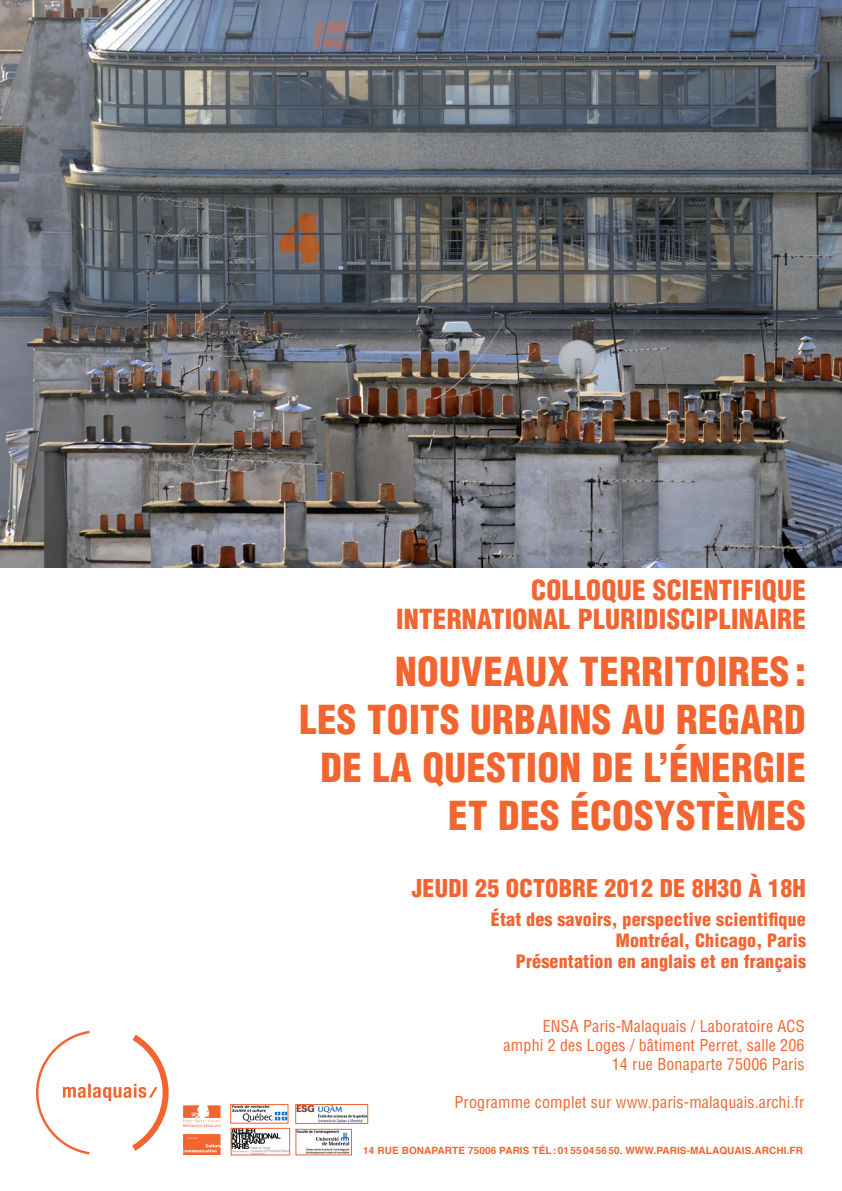
<style>
.page{position:relative;width:842px;height:1191px;background:#fff}
.page>*{position:absolute;margin:0;border:0;box-sizing:border-box;transform-origin:0 0}
.t1{font:900 condensed 39px/48px "Helvetica";letter-spacing:.01em;color:#f26430;text-align:right}
.t2{font:900 condensed 27px/28.4px "Helvetica";letter-spacing:.01em;color:#f26430;text-align:right}
.t3{font:900 condensed 24px "Helvetica";letter-spacing:.01em;color:#f26430}
.t4{font:900 condensed 18px/21px "Helvetica";letter-spacing:.01em;color:#f26430;text-align:right}
.t5{font:condensed 16px/19px "Helvetica";letter-spacing:.01em;color:#f26430;text-align:right}
.t6{font:700 10px "Helvetica";letter-spacing:.01em;color:#f26430}
</style>
<div class="page">
<img style="left:0;top:1px;width:841px;height:566px">
<svg style="left:36px;top:1030px;width:133px;height:124px"></svg>
<svg style="left:183px;top:1134px;width:38px;height:21px"></svg>
<svg style="left:183px;top:1105px;width:38px;height:22px"></svg>
<img style="left:233px;top:1106px;width:53px;height:15px">
<div style="left:231px;top:1104px;width:57px;height:19px;border:1px solid #f26430"></div>
<img style="left:233px;top:1130px;width:55px;height:23px">
<div style="left:231px;top:1128px;width:59px;height:27px;border:1px solid #f26430"></div>
<img style="left:298px;top:1131px;width:51px;height:22px">
<div style="left:296px;top:1129px;width:55px;height:26px;border:1px solid #f26430"></div>
<img style="left:298px;top:1106px;width:68px;height:15px">
<div style="left:296px;top:1104px;width:72px;height:19px;border:1px solid #f26430"></div>
<h2 class="t2" style="left:396px;top:576px;width:411px">COLLOQUE SCIENTIFIQUE<br>INTERNATIONAL PLURIDISCIPLINAIRE</h2>
<h1 class="t1" style="left:299px;top:647px;width:508px">NOUVEAUX TERRITOIRES :<br>LES TOITS URBAINS AU REGARD<br>DE LA QUESTION DE L’ÉNERGIE<br>ET DES ÉCOSYSTÈMES</h1>
<h3 class="t3" style="left:412px;top:873px;width:396px">JEUDI 25 OCTOBRE 2012 DE 8H30 À 18H</h3>
<p class="t4" style="left:491px;top:908px;width:317px">État des savoirs, perspective scientifique<br>Montréal, Chicago, Paris<br>Présentation en anglais et en français</p>
<p class="t5" style="left:504px;top:1016px;width:302px">ENSA Paris-Malaquais / Laboratoire ACS amphi 2 des Loges / bâtiment Perret, salle 206<br>14 rue Bonaparte 75006 Paris</p>
<p class="t5" style="left:455px;top:1092px;width:351px">Programme complet sur www.paris-malaquais.archi.fr</p>
<p class="t6" style="left:363px;top:1145px;width:441px">14 RUE BONAPARTE 75006 PARIS TÉL: 01 55 04 56 50. WWW.PARIS-MALAQUAIS.ARCHI.FR</p>
</div>
